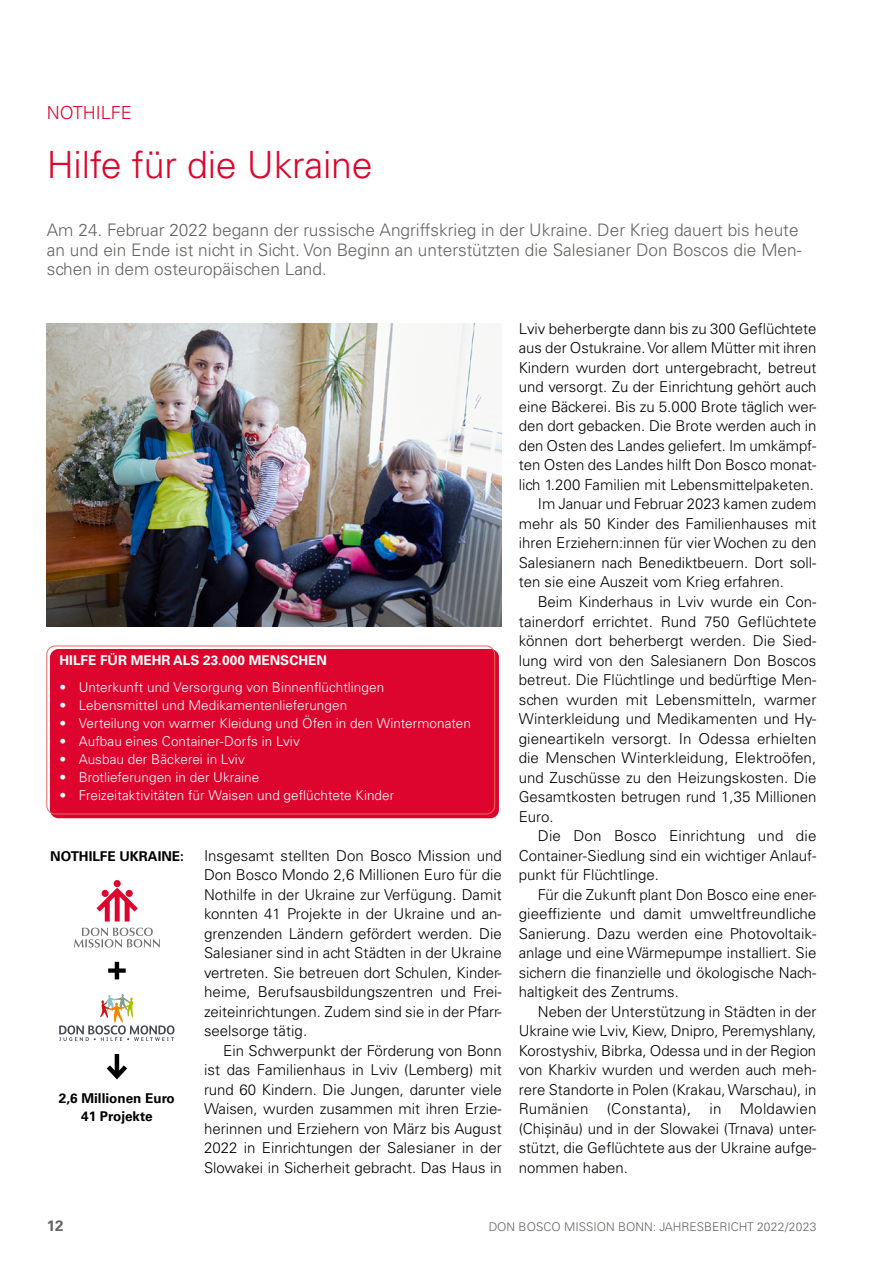
<style>
.page{position:relative;width:893px;height:1263px;background:#fff}
.page>*{position:absolute;margin:0;border:0;box-sizing:border-box;transform-origin:0 0}
._101_Titel_1{font:300 37.5px "Univers LT Std";letter-spacing:-.005em;color:#dd052d}
._99_Land{font:300 18px "Univers LT Std";color:#dd052d}
._104_Anleser{font:300 17.25px/19.5px "Univers LT Std";color:#636362}
._200_Standard{font:300 15px/19.5px "Univers LT Std";color:#000;text-align:justify}
._201_Standard_O{font:300 15px/19.5px "Univers LT Std";color:#000;text-align:justify}
.t1{font:700 15px "Univers LT Std";color:#636362}
.t2{font:300 13.5px "Univers LT Std";letter-spacing:.005em;color:#fff}
.t3{font:700 13.5px/18px "Univers LT Std";color:#000;text-align:center}
._500_Box_H1{font:700 13.5px "Univers LT Std";color:#fff}
.t4{font:300 12px "Univers LT Std";color:#636362}
</style>
<div class="page">
<img style="left:47px;top:323px;width:455px;height:303px">
<svg style="left:59px;top:994px;width:116px;height:47px"></svg>
<svg style="left:97px;top:880px;width:41px;height:41px"></svg>
<svg style="left:74px;top:927px;width:86px;height:20px"></svg>
<svg style="left:108px;top:962px;width:18px;height:17px"></svg>
<hr style="left:115px;top:1054px;width:4px;height:22px;background:#000">
<svg style="left:106px;top:1060px;width:21px;height:20px"></svg>
<div style="left:50px;top:649px;width:449px;height:169px;background:#dd052d;border-radius:9px"></div>
<div style="left:46px;top:646px;width:449px;height:168px;border:1px solid #e76961;border-radius:9px"></div>
<p class="_99_Land" style="left:47px;top:102px;width:87px">NOTHILFE</p>
<h1 class="_101_Titel_1" style="left:47px;top:142px;width:328px">Hilfe für die Ukraine</h1>
<p class="_104_Anleser" style="left:47px;top:221px;width:756px">Am 24. Februar 2022 begann der russische Angriffskrieg in der Ukraine. Der Krieg dauert bis heute an und ein Ende ist nicht in Sicht. Von Beginn an unterstützten die Salesianer Don Boscos die Men&shy;schen in dem osteuropäischen Land.</p>
<p class="_500_Box_H1" style="left:60px;top:652px;width:269px">HILFE FÜR MEHR ALS 23.000 MENSCHEN</p>
<p class="t2" style="left:60px;top:679px;width:326px">• Unterkunft und Versorgung von Binnenflüchtlingen</p>
<p class="t2" style="left:60px;top:697px;width:289px">• Lebensmittel und Medikamentenlieferungen</p>
<p class="t2" style="left:60px;top:715px;width:413px">• Verteilung von warmer Kleidung und Öfen in den Wintermonaten</p>
<p class="t2" style="left:60px;top:733px;width:242px">• Aufbau eines Container-Dorfs in Lviv</p>
<p class="t2" style="left:60px;top:751px;width:187px">• Ausbau der Bäckerei in Lviv</p>
<p class="t2" style="left:60px;top:769px;width:201px">• Brotlieferungen in der Ukraine</p>
<p class="t2" style="left:60px;top:787px;width:336px">• Freizeitaktivitäten für Waisen und geflüchtete Kinder</p>
<p class="t3" style="left:50px;top:847px;width:135px">NOTHILFE UKRAINE:</p>
<p class="_201_Standard_O" style="left:204px;top:845px;width:299px">Insgesamt stellten Don Bosco Mission und Don Bosco Mondo 2,6 Millionen Euro für die Nothilfe in der Ukraine zur Verfügung. Damit konnten 41 Projekte in der Ukraine und an&shy;grenzenden Ländern gefördert werden. Die Salesianer sind in acht Städten in der Ukraine vertreten. Sie betreuen dort Schulen, Kinder&shy;heime, Berufsausbildungszentren und Frei&shy;zeiteinrichtungen. Zudem sind sie in der Pfarr&shy;seelsorge tätig.</p>
<p class="_200_Standard" style="left:204px;top:1040px;width:299px;text-indent:19px">Ein Schwerpunkt der Förderung von Bonn ist das Familienhaus in Lviv (Lemberg) mit rund 60 Kindern. Die Jungen, darunter viele Waisen, wurden zusammen mit ihren Erzie&shy;herinnen und Erziehern von März bis August 2022 in Einrichtungen der Salesianer in der Slowakei in Sicherheit gebracht. Das Haus in</p>
<p class="t3" style="left:59px;top:1089px;width:117px">2,6 Millionen Euro<br>41 Projekte</p>
<p class="_200_Standard" style="left:519px;top:319px;width:299px">Lviv beherbergte dann bis zu 300 Geflüchtete aus der Ostukraine. Vor allem Mütter mit ihren Kindern wurden dort untergebracht, betreut und versorgt. Zu der Einrichtung gehört auch eine Bäckerei. Bis zu 5.000 Brote täglich wer&shy;den dort gebacken. Die Brote werden auch in den Osten des Landes geliefert. Im umkämpf&shy;ten Osten des Landes hilft Don Bosco monat&shy;lich 1.200 Familien mit Lebensmittelpaketen.</p>
<p class="_200_Standard" style="left:519px;top:494px;width:299px;text-indent:19px">Im Januar und Februar 2023 kamen zudem mehr als 50 Kinder des Familienhauses mit ihren Erziehern:innen für vier Wochen zu den Salesianern nach Benediktbeuern. Dort soll&shy;ten sie eine Auszeit vom Krieg erfahren.</p>
<p class="_200_Standard" style="left:519px;top:592px;width:299px;text-indent:19px">Beim Kinderhaus in Lviv wurde ein Con&shy;tainerdorf errichtet. Rund 750 Geflüchtete können dort beherbergt werden. Die Sied&shy;lung wird von den Salesianern Don Boscos betreut. Die Flüchtlinge und bedürftige Men&shy;schen wurden mit Lebensmitteln, warmer Winterkleidung und Medikamenten und Hy&shy;gieneartikeln versorgt. In Odessa erhielten die Menschen Winterkleidung, Elektroöfen, und Zuschüsse zu den Heizungskosten. Die Gesamtkosten betrugen rund 1,35 Millionen Euro.</p>
<p class="_200_Standard" style="left:519px;top:826px;width:299px;text-indent:19px">Die Don Bosco Einrichtung und die Container-Siedlung sind ein wichtiger Anlauf&shy;punkt für Flüchtlinge.</p>
<p class="_200_Standard" style="left:519px;top:884px;width:299px;text-indent:19px">Für die Zukunft plant Don Bosco eine ener&shy;gieeffiziente und damit umweltfreundliche Sanierung. Dazu werden eine Photovoltaik&shy;anlage und eine Wärmepumpe installiert. Sie sichern die finanzielle und ökologische Nach&shy;haltigkeit des Zentrums.</p>
<p class="_200_Standard" style="left:519px;top:1001px;width:299px;text-indent:19px">Neben der Unterstützung in Städten in der Ukraine wie Lviv, Kiew, Dnipro, Peremyshlany, Korostyshiv, Bibrka, Odessa und in der Region von Kharkiv wurden und werden auch meh&shy;rere Standorte in Polen (Krakau, Warschau), in Rumänien (Constanta), in Moldawien (Chis,ina˘u) und in der Slowakei (Trnava) unter&shy;stützt, die Geflüchtete aus der Ukraine aufge&shy;nommen haben.</p>
<p class="t1" style="left:47px;top:1217px;width:18px">12</p>
<p class="t4" style="left:489px;top:1219px;width:329px">DON BOSCO MISSION BONN: JAHRESBERICHT 2022/2023</p>
</div>
